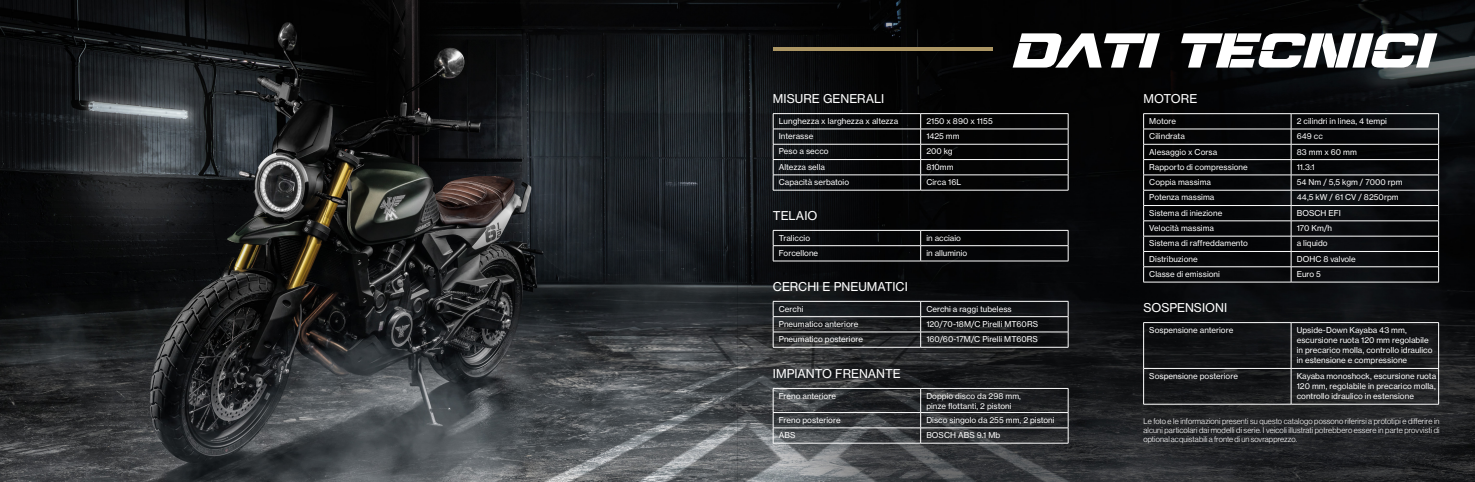
<style>
.page{position:relative;width:1475px;height:482px;background:#fff}
.page>*{position:absolute;margin:0;border:0;box-sizing:border-box;transform-origin:0 0}
.t1{font:italic 50px "Steiner";letter-spacing:.04em;color:#fff}
.t2{font:12px "N Haas Grotesk TX Pro 55 Rg";color:#fff}
.t3{font:8px/10px "N Haas Grotesk TX Pro 55 Rg";letter-spacing:.005em;color:#fff}
.t4{font:300 8px/9px "Neue Haas Display";letter-spacing:.015em;color:#fff;text-align:justify}
</style>
<div class="page">
<img style="left:0;top:0;width:1474px;height:482px">
<hr style="left:772px;top:47px;width:220px;height:4px;background:#ac9664">
<svg style="left:920px;top:114px;width:1px;height:76px"></svg>
<hr style="left:772px;top:113px;width:148px;height:1px;background:#fff">
<hr style="left:920px;top:113px;width:148px;height:1px;background:#fff">
<hr style="left:772px;top:129px;width:148px;height:1px;background:#fff">
<hr style="left:920px;top:129px;width:148px;height:1px;background:#fff">
<hr style="left:772px;top:144px;width:148px;height:1px;background:#fff">
<hr style="left:920px;top:144px;width:148px;height:1px;background:#fff">
<hr style="left:772px;top:159px;width:148px;height:1px;background:#fff">
<hr style="left:920px;top:159px;width:148px;height:1px;background:#fff">
<hr style="left:772px;top:175px;width:148px;height:1px;background:#fff">
<svg style="left:772px;top:114px;width:1px;height:76px"></svg>
<hr style="left:920px;top:175px;width:148px;height:1px;background:#fff">
<svg style="left:1067px;top:114px;width:1px;height:76px"></svg>
<hr style="left:772px;top:190px;width:148px;height:1px;background:#fff">
<hr style="left:920px;top:190px;width:148px;height:1px;background:#fff">
<svg style="left:1290px;top:114px;width:1px;height:168px"></svg>
<hr style="left:1143px;top:113px;width:147px;height:1px;background:#fff">
<hr style="left:1290px;top:113px;width:148px;height:1px;background:#fff">
<hr style="left:1143px;top:129px;width:147px;height:1px;background:#fff">
<hr style="left:1290px;top:129px;width:148px;height:1px;background:#fff">
<hr style="left:1143px;top:144px;width:147px;height:1px;background:#fff">
<hr style="left:1290px;top:144px;width:148px;height:1px;background:#fff">
<hr style="left:1143px;top:159px;width:147px;height:1px;background:#fff">
<hr style="left:1290px;top:159px;width:148px;height:1px;background:#fff">
<hr style="left:1143px;top:175px;width:147px;height:1px;background:#fff">
<hr style="left:1290px;top:175px;width:148px;height:1px;background:#fff">
<hr style="left:1143px;top:190px;width:147px;height:1px;background:#fff">
<hr style="left:1290px;top:190px;width:148px;height:1px;background:#fff">
<hr style="left:1143px;top:205px;width:147px;height:1px;background:#fff">
<hr style="left:1290px;top:205px;width:148px;height:1px;background:#fff">
<hr style="left:1143px;top:221px;width:147px;height:1px;background:#fff">
<hr style="left:1290px;top:221px;width:148px;height:1px;background:#fff">
<hr style="left:1143px;top:236px;width:147px;height:1px;background:#fff">
<hr style="left:1290px;top:236px;width:148px;height:1px;background:#fff">
<hr style="left:1143px;top:251px;width:147px;height:1px;background:#fff">
<hr style="left:1290px;top:251px;width:148px;height:1px;background:#fff">
<hr style="left:1143px;top:267px;width:147px;height:1px;background:#fff">
<svg style="left:1143px;top:114px;width:1px;height:168px"></svg>
<hr style="left:1290px;top:267px;width:148px;height:1px;background:#fff">
<svg style="left:1437px;top:114px;width:1px;height:168px"></svg>
<hr style="left:1143px;top:282px;width:147px;height:1px;background:#fff">
<hr style="left:1290px;top:282px;width:148px;height:1px;background:#fff">
<hr style="left:1290px;top:323px;width:1px;height:45px;background:#fff">
<hr style="left:1290px;top:369px;width:1px;height:35px;background:#fff">
<hr style="left:1143px;top:322px;width:147px;height:1px;background:#fff">
<hr style="left:1143px;top:323px;width:1px;height:45px;background:#fff">
<hr style="left:1290px;top:322px;width:148px;height:1px;background:#fff">
<hr style="left:1437px;top:323px;width:1px;height:45px;background:#fff">
<hr style="left:1143px;top:368px;width:147px;height:1px;background:#fff">
<hr style="left:1143px;top:369px;width:1px;height:35px;background:#fff">
<hr style="left:1290px;top:368px;width:148px;height:1px;background:#fff">
<hr style="left:1437px;top:369px;width:1px;height:35px;background:#fff">
<hr style="left:1143px;top:404px;width:147px;height:1px;background:#fff">
<hr style="left:1290px;top:404px;width:148px;height:1px;background:#fff">
<svg style="left:920px;top:302px;width:1px;height:45px"></svg>
<hr style="left:772px;top:301px;width:148px;height:1px;background:#fff">
<hr style="left:920px;top:301px;width:148px;height:1px;background:#fff">
<hr style="left:772px;top:316px;width:148px;height:1px;background:#fff">
<hr style="left:920px;top:316px;width:148px;height:1px;background:#fff">
<hr style="left:772px;top:332px;width:148px;height:1px;background:#fff">
<svg style="left:772px;top:301px;width:1px;height:46px"></svg>
<hr style="left:920px;top:332px;width:148px;height:1px;background:#fff">
<svg style="left:1067px;top:301px;width:1px;height:46px"></svg>
<hr style="left:772px;top:347px;width:148px;height:1px;background:#fff">
<hr style="left:920px;top:347px;width:148px;height:1px;background:#fff">
<svg style="left:920px;top:231px;width:1px;height:30px"></svg>
<hr style="left:772px;top:230px;width:148px;height:1px;background:#fff">
<hr style="left:920px;top:230px;width:148px;height:1px;background:#fff">
<hr style="left:772px;top:245px;width:148px;height:1px;background:#fff">
<svg style="left:772px;top:231px;width:1px;height:30px"></svg>
<hr style="left:920px;top:245px;width:148px;height:1px;background:#fff">
<svg style="left:1067px;top:231px;width:1px;height:30px"></svg>
<hr style="left:772px;top:261px;width:148px;height:1px;background:#fff">
<hr style="left:920px;top:261px;width:148px;height:1px;background:#fff">
<svg style="left:920px;top:389px;width:1px;height:54px"></svg>
<hr style="left:772px;top:388px;width:148px;height:1px;background:#fff">
<hr style="left:920px;top:388px;width:148px;height:1px;background:#fff">
<hr style="left:772px;top:412px;width:148px;height:1px;background:#fff">
<hr style="left:920px;top:412px;width:148px;height:1px;background:#fff">
<hr style="left:772px;top:428px;width:148px;height:1px;background:#fff">
<svg style="left:772px;top:389px;width:1px;height:54px"></svg>
<hr style="left:920px;top:428px;width:148px;height:1px;background:#fff">
<svg style="left:1067px;top:389px;width:1px;height:54px"></svg>
<hr style="left:772px;top:443px;width:148px;height:1px;background:#fff">
<hr style="left:920px;top:443px;width:148px;height:1px;background:#fff">
<h1 class="t1" style="left:1012px;top:19px;width:419px">DATI TECNICI</h1>
<h2 class="t2" style="left:772px;top:91px;width:113px">MISURE GENERALI</h2>
<h2 class="t2" style="left:1143px;top:91px;width:55px">MOTORE</h2>
<p class="t3" style="left:778px;top:116px;width:121px">Lunghezza x larghezza x altezza</p>
<p class="t3" style="left:926px;top:116px;width:68px">2150 x 890 x 1155</p>
<p class="t3" style="left:778px;top:131px;width:36px">Interasse</p>
<p class="t3" style="left:926px;top:131px;width:35px">1425 mm</p>
<p class="t3" style="left:778px;top:146px;width:51px">Peso a secco</p>
<p class="t3" style="left:926px;top:146px;width:28px">200 kg</p>
<p class="t3" style="left:778px;top:162px;width:48px">Altezza sella</p>
<p class="t3" style="left:926px;top:162px;width:29px">810mm</p>
<p class="t3" style="left:778px;top:177px;width:72px">Capacità serbatoio</p>
<p class="t3" style="left:926px;top:177px;width:36px">Circa 16L</p>
<h2 class="t2" style="left:772px;top:208px;width:46px">TELAIO</h2>
<p class="t3" style="left:778px;top:233px;width:33px">Traliccio</p>
<p class="t3" style="left:926px;top:233px;width:36px">in acciaio</p>
<p class="t3" style="left:778px;top:248px;width:41px">Forcellone</p>
<p class="t3" style="left:926px;top:248px;width:42px">in alluminio</p>
<h2 class="t2" style="left:772px;top:279px;width:136px">CERCHI E PNEUMATICI</h2>
<p class="t3" style="left:778px;top:304px;width:26px">Cerchi</p>
<p class="t3" style="left:926px;top:304px;width:87px">Cerchi a raggi tubeless</p>
<p class="t3" style="left:778px;top:319px;width:81px">Pneumatico anteriore</p>
<p class="t3" style="left:926px;top:319px;width:113px">120/70-18M/C Pirelli MT60RS</p>
<p class="t3" style="left:778px;top:334px;width:86px">Pneumatico posteriore</p>
<p class="t3" style="left:926px;top:334px;width:113px">160/60-17M/C Pirelli MT60RS</p>
<h2 class="t2" style="left:772px;top:366px;width:129px">IMPIANTO FRENANTE</h2>
<p class="t3" style="left:778px;top:391px;width:59px">Freno anteriore</p>
<p class="t3" style="left:926px;top:391px;width:96px">Doppio disco da 298 mm, pinze flottanti, 2 pistoni</p>
<p class="t3" style="left:778px;top:415px;width:63px">Freno posteriore</p>
<p class="t3" style="left:926px;top:415px;width:130px">Disco singolo da 255 mm, 2 pistoni</p>
<p class="t3" style="left:778px;top:430px;width:18px">ABS</p>
<p class="t3" style="left:926px;top:430px;width:75px">BOSCH ABS 9.1 Mb</p>
<p class="t3" style="left:1149px;top:116px;width:28px">Motore</p>
<p class="t3" style="left:1296px;top:116px;width:92px">2 cilindri in linea, 4 tempi</p>
<p class="t3" style="left:1149px;top:131px;width:37px">Cilindrata</p>
<p class="t3" style="left:1296px;top:131px;width:28px">649 cc</p>
<p class="t3" style="left:1149px;top:147px;width:69px">Alesaggio x Corsa</p>
<p class="t3" style="left:1296px;top:147px;width:62px">83 mm x 60 mm</p>
<p class="t3" style="left:1149px;top:162px;width:100px">Rapporto di compressione</p>
<p class="t3" style="left:1296px;top:162px;width:19px">11.3:1</p>
<p class="t3" style="left:1149px;top:177px;width:63px">Coppia massima</p>
<p class="t3" style="left:1296px;top:177px;width:107px">54 Nm / 5,5 kgm / 7000 rpm</p>
<p class="t3" style="left:1149px;top:192px;width:67px">Potenza massima</p>
<p class="t3" style="left:1296px;top:192px;width:103px">44,5 kW / 61 CV / 8250rpm</p>
<p class="t3" style="left:1149px;top:208px;width:74px">Sistema di iniezione</p>
<p class="t3" style="left:1296px;top:208px;width:46px">BOSCH EFI</p>
<p class="t3" style="left:1149px;top:223px;width:66px">Velocità massima</p>
<p class="t3" style="left:1296px;top:223px;width:37px">170 Km/h</p>
<p class="t3" style="left:1149px;top:238px;width:100px">Sistema di raffreddamento</p>
<p class="t3" style="left:1296px;top:238px;width:32px">a liquido</p>
<p class="t3" style="left:1149px;top:254px;width:50px">Distribuzione</p>
<p class="t3" style="left:1296px;top:254px;width:60px">DOHC 8 valvole</p>
<p class="t3" style="left:1149px;top:269px;width:72px">Classe di emissioni</p>
<p class="t3" style="left:1296px;top:269px;width:26px">Euro 5</p>
<h2 class="t2" style="left:1143px;top:300px;width:85px">SOSPENSIONI</h2>
<p class="t3" style="left:1149px;top:325px;width:85px">Sospensione anteriore</p>
<p class="t3" style="left:1296px;top:325px;width:137px">Upside-Down Kayaba 43 mm, escursione ruota 120 mm regolabile in precarico molla, controllo idraulico in estensione e compressione</p>
<p class="t3" style="left:1149px;top:371px;width:90px">Sospensione posteriore</p>
<p class="t3" style="left:1296px;top:371px;width:141px;text-align:justify">Kayaba monoshock, escursione ruota 120 mm, regolabile in precarico molla, controllo idraulico in estensione</p>
<p class="t4" style="left:1143px;top:417px;width:297px">Le foto e le informazioni presenti su questo catalogo possono riferirsi a prototipi e differire in alcuni particolari dai modelli di serie. I veicoli illustrati potrebbero essere in parte provvisti di optional acquistabili a fronte di un sovrapprezzo.</p>
</div>
